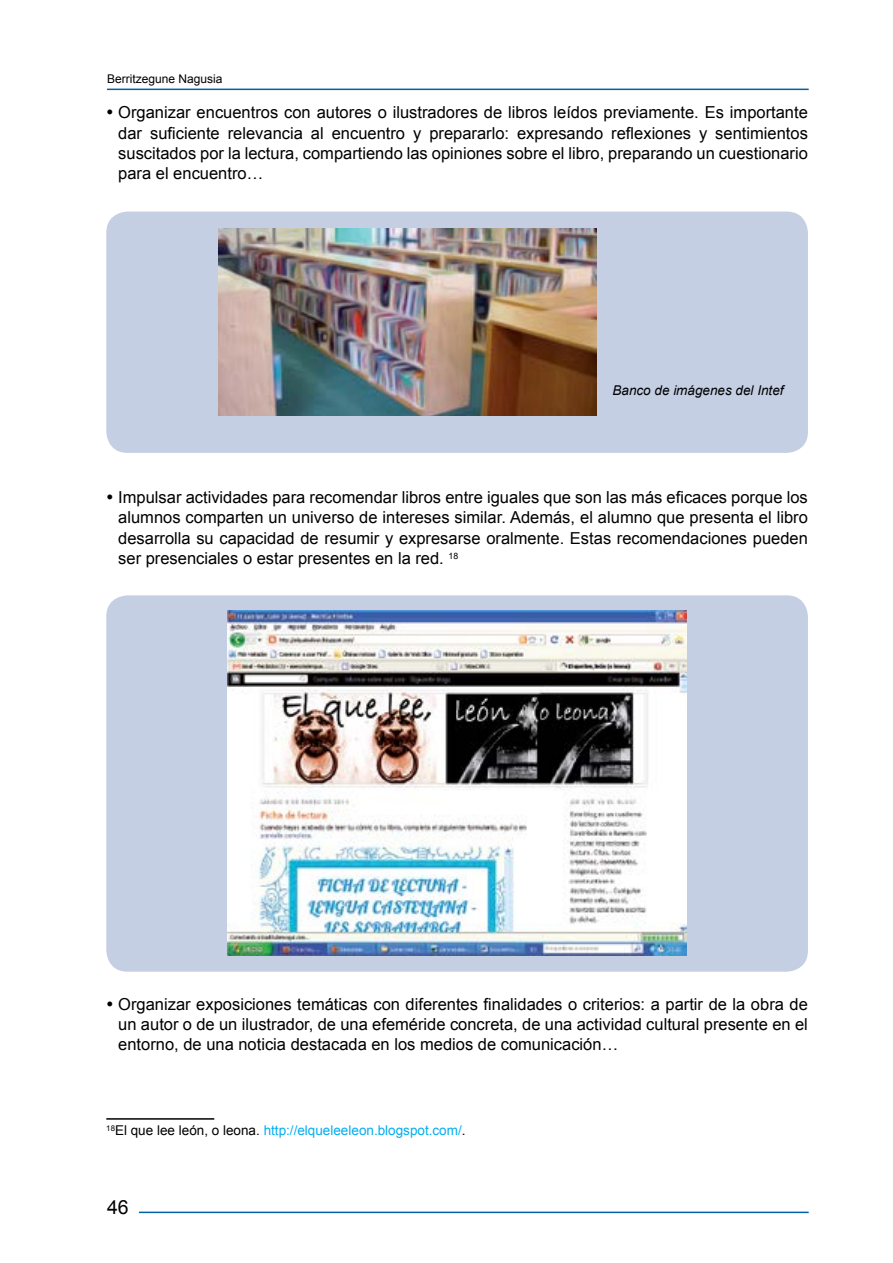
<style>
.page{position:relative;width:893px;height:1263px;background:#fff}
.page>*{position:absolute;margin:0;border:0;box-sizing:border-box;transform-origin:0 0}
.t1{font:19.5px "Arial";color:#000}
.t2{font:16.5px/20.4px "Arial";color:#000;text-align:justify}
.t3{font:13.5px "Arial";color:#00aeef}
.t4{font:italic 13.5px "Arial";color:#000}
.t5{font:12px "Arial";color:#000}
.s1{color:#000}
</style>
<div class="page">
<hr style="left:107px;top:89px;width:702px;height:1px;background:#0060a2">
<hr style="left:139px;top:1211px;width:670px;height:2px;background:#0060a2">
<hr style="left:106px;top:1118px;width:108px;height:2px;background:#000">
<div style="left:106px;top:212px;width:702px;height:241px;background:#c4cfe4;border-radius:21px"></div>
<img style="left:219px;top:229px;width:377px;height:187px">
<div style="left:106px;top:595px;width:702px;height:377px;background:#c4cfe4;border-radius:21px"></div>
<img style="left:228px;top:611px;width:459px;height:345px">
<p class="t5" style="left:107px;top:71px;width:117px">Berritzegune Nagusia</p>
<p class="t2" style="left:118px;top:102px;width:691px">Organizar encuentros con autores o ilustradores de libros leídos previamente. Es importante dar suficiente relevancia al encuentro y prepararlo: expresando reflexiones y sentimientos suscitados por la lectura, compartiendo las opiniones sobre el libro, preparando un cuestionario para el encuentro…</p>
<p class="t4" style="left:612px;top:382px;width:173px">Banco de imágenes del Intef</p>
<p class="t2" style="left:118px;top:487px;width:691px">Impulsar actividades para recomendar libros entre iguales que son las más eficaces porque los alumnos comparten un universo de intereses similar. Además, el alumno que presenta el libro desarrolla su capacidad de resumir y expresarse oralmente. Estas recomendaciones pueden ser presenciales o estar presentes en la red. <sup>18</sup></p>
<p class="t2" style="left:118px;top:994px;width:691px">Organizar exposiciones temáticas con diferentes finalidades o criterios: a partir de la obra de un autor o de un ilustrador, de una efeméride concreta, de una actividad cultural presente en el entorno, de una noticia destacada en los medios de comunicación…</p>
<p class="t3" style="left:106px;top:1122px;width:361px"><sup>18</sup><span class="s1">El que lee león, o leona.</span> http://elqueleeleon.blogspot.com/<span class="s1">.</span></p>
<p class="t1" style="left:107px;top:1194px;width:23px">46</p>
</div>
